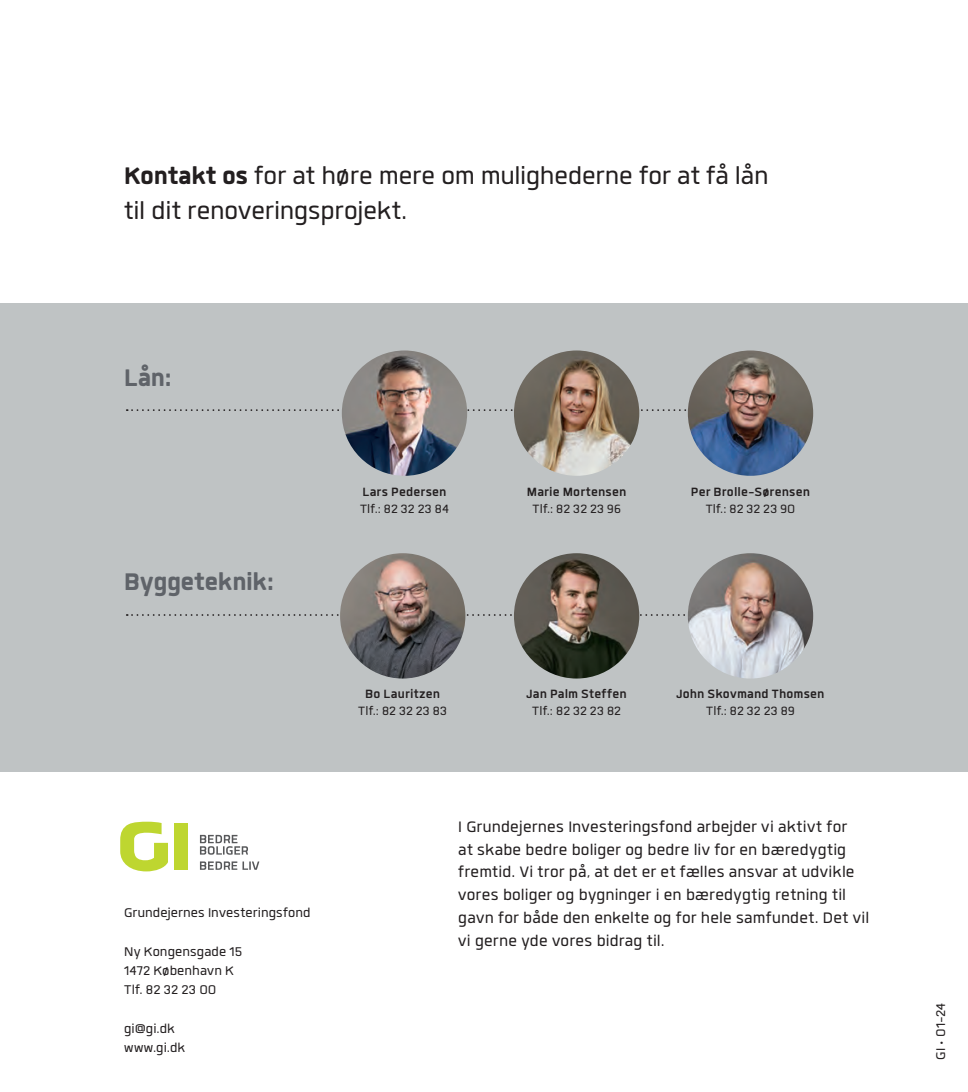
<style>
.page{position:relative;width:968px;height:1092px;background:#fff}
.page>*{position:absolute;margin:0;border:0;box-sizing:border-box;transform-origin:0 0}
.Rubrik{font:33.25px/35px "Quan";letter-spacing:-.005em;color:#231f20}
.underrubrik{font:800 33.25px "Quan";color:#5f6369}
.Kolofon{font:21px/22.8px "Quan";letter-spacing:.01em;color:#231f20}
.Kolofon-2{font:17.5px "Quan";letter-spacing:.005em;color:#231f20}
.Brød{font:700 16.62px "Quan";letter-spacing:.01em;color:#231f20}
.Brød-2{font:16.62px "Quan";letter-spacing:.015em;color:#231f20}
.s1{font-weight:800}
</style>
<div class="page">
<div style="left:0;top:303px;width:967px;height:468px;background:#bfc3c4"></div>
<svg style="left:127px;top:614px;width:558px;height:2px"></svg>
<svg style="left:127px;top:409px;width:560px;height:2px"></svg>
<img style="left:342px;top:350px;width:125px;height:126px;border-radius:63px">
<img style="left:514px;top:350px;width:125px;height:126px;border-radius:63px">
<img style="left:687px;top:350px;width:126px;height:126px;border-radius:63px">
<img style="left:340px;top:553px;width:125px;height:125px;border-radius:63px">
<img style="left:514px;top:553px;width:125px;height:125px;border-radius:63px">
<img style="left:687px;top:553px;width:126px;height:125px;border-radius:63px">
<svg style="left:200px;top:834px;width:48px;height:20px"></svg>
<svg style="left:200px;top:861px;width:59px;height:8px"></svg>
<div style="left:174px;top:823px;width:14px;height:46px;background:#bed630"></div>
<svg style="left:120px;top:821px;width:48px;height:50px"></svg>
<h1 class="Rubrik" style="left:124px;top:158px;width:645px"><span class="s1">Kontakt os</span> for at høre mere om mulighederne for at få lån til dit renoveringsprojekt.</h1>
<p class="underrubrik" style="left:124px;top:361px;width:49px">Lån:</p>
<p class="underrubrik" style="left:124px;top:565px;width:151px">Byggeteknik:</p>
<p class="Kolofon-2" style="left:124px;top:904px;width:188px">Grundejernes Investeringsfond</p>
<p class="Kolofon-2" style="left:124px;top:943px;width:120px">Ny Kongensgade 15</p>
<p class="Kolofon-2" style="left:124px;top:962px;width:111px">1472 København K</p>
<p class="Kolofon-2" style="left:124px;top:981px;width:94px">Tlf. 82 32 23 00</p>
<p class="Kolofon-2" style="left:124px;top:1020px;width:52px">gi@gi.dk</p>
<p class="Kolofon-2" style="left:124px;top:1039px;width:63px">www.gi.dk</p>
<p class="Brød" style="left:362px;top:483px;width:86px">Lars Pedersen</p>
<p class="Brød-2" style="left:360px;top:501px;width:90px">Tlf.: 82 32 23 84</p>
<p class="Brød" style="left:526px;top:483px;width:101px">Marie Mortensen</p>
<p class="Brød-2" style="left:532px;top:501px;width:90px">Tlf.: 82 32 23 96</p>
<p class="Brød" style="left:691px;top:483px;width:121px">Per Brolle-Sørensen</p>
<p class="Brød-2" style="left:705px;top:501px;width:91px">Tlf.: 82 32 23 90</p>
<p class="Brød" style="left:365px;top:685px;width:76px">Bo Lauritzen</p>
<p class="Brød-2" style="left:358px;top:703px;width:90px">Tlf.: 82 32 23 83</p>
<p class="Brød" style="left:526px;top:685px;width:102px">Jan Palm Steffen</p>
<p class="Brød-2" style="left:532px;top:703px;width:90px">Tlf.: 82 32 23 82</p>
<p class="Brød" style="left:676px;top:685px;width:150px">John Skovmand Thomsen</p>
<p class="Brød-2" style="left:706px;top:703px;width:90px">Tlf.: 82 32 23 89</p>
<p class="Kolofon" style="left:458px;top:815px;width:412px">I Grundejernes Investeringsfond arbejder vi aktivt for<br>at skabe bedre boliger og bedre liv for en bæredygtig fremtid. Vi tror på, at det er et fælles ansvar at udvikle vores boliger og bygninger i en bæredygtig retning til gavn for både den enkelte og for hele samfundet. Det vil vi gerne yde vores bidrag til.</p>
<p class="Kolofon-2" style="left:932px;top:1059px;width:58px;rotate:-90deg">GI · 01-24</p>
</div>
